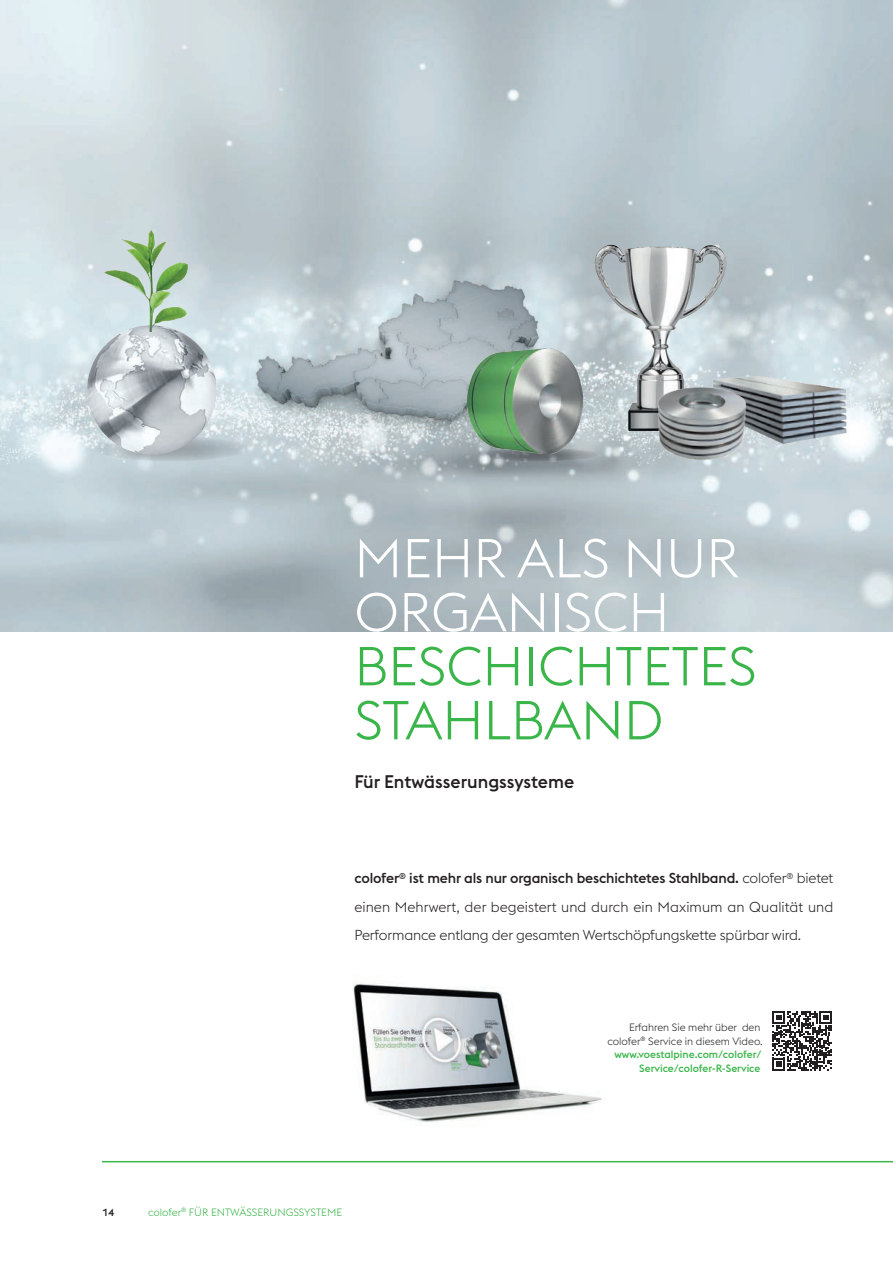
<style>
.page{position:relative;width:893px;height:1263px;background:#fff}
.page>*{position:absolute;margin:0;border:0;box-sizing:border-box;transform-origin:0 0}
.t1{font:300 54px/54px "voestalpine";color:#3ab54a}
.t2{font:300 54px/54px "voestalpine";color:#fff}
.t3{font:500 18px "voestalpine";color:#231f20}
.t4{font:300 14.25px/28.5px "voestalpine";letter-spacing:-.01em;color:#231f20;text-align:justify}
.t5{font:500 10.5px/13.5px "voestalpine";color:#3ab54a;text-align:right}
.t6{font:300 10.5px "voestalpine";color:#3ab54a}
.t7{font:500 10.5px "voestalpine";color:#231f20}
.s1{font-weight:500}
.s2{font-weight:300;color:#231f20}
</style>
<div class="page">
<hr style="left:102px;top:1161px;width:791px;height:1px;background:#3ab54a">
<img style="left:0;top:0;width:893px;height:631px">
<img style="left:561px;top:220px;width:193px;height:230px">
<img style="left:701px;top:368px;width:149px;height:83px">
<img style="left:628px;top:371px;width:152px;height:104px">
<img style="left:246px;top:266px;width:306px;height:180px">
<svg style="left:480px;top:448px;width:118px;height:13px"></svg>
<img style="left:468px;top:348px;width:114px;height:106px">
<svg style="left:92px;top:436px;width:157px;height:25px;background:#b2bec3"></svg>
<img style="left:98px;top:220px;width:116px;height:112px">
<svg style="left:87px;top:325px;width:129px;height:130px;background:#bec4c8"></svg>
<img style="left:352px;top:982px;width:250px;height:143px">
<svg style="left:772px;top:1011px;width:60px;height:59px"></svg>
<h1 class="t2" style="left:354px;top:531px;width:386px">MEHR ALS NUR<br>ORGANISCH</h1>
<h1 class="t1" style="left:354px;top:639px;width:404px">BESCHICHTETES<br>STAHLBAND</h1>
<p class="t3" style="left:354px;top:771px;width:222px">Für Entwässerungssysteme</p>
<p class="t4" style="left:354px;top:864px;width:481px"><span class="s1">colofer</span><sup>®</sup> <span class="s1">ist mehr als nur organisch beschichtetes Stahlband.</span> colofer<sup>®</sup> bietet einen Mehrwert, der begeistert und durch ein Maximum an Qualität und Performance entlang der gesamten Wertschöpfungskette spürbar wird.</p>
<p class="t5" style="left:607px;top:1020px;width:157px"><span class="s2">Erfahren Sie mehr über den colofer</span><sup>®</sup> <span class="s2">Service in diesem Video. </span>www.voestalpine.com/colofer/<br>Service/colofer-R-Service</p>
<p class="t7" style="left:102px;top:1205px;width:14px">14</p>
<p class="t6" style="left:148px;top:1206px;width:195px">colofer<sup>®</sup> FÜR ENTWÄSSERUNGSSYSTEME</p>
</div>
